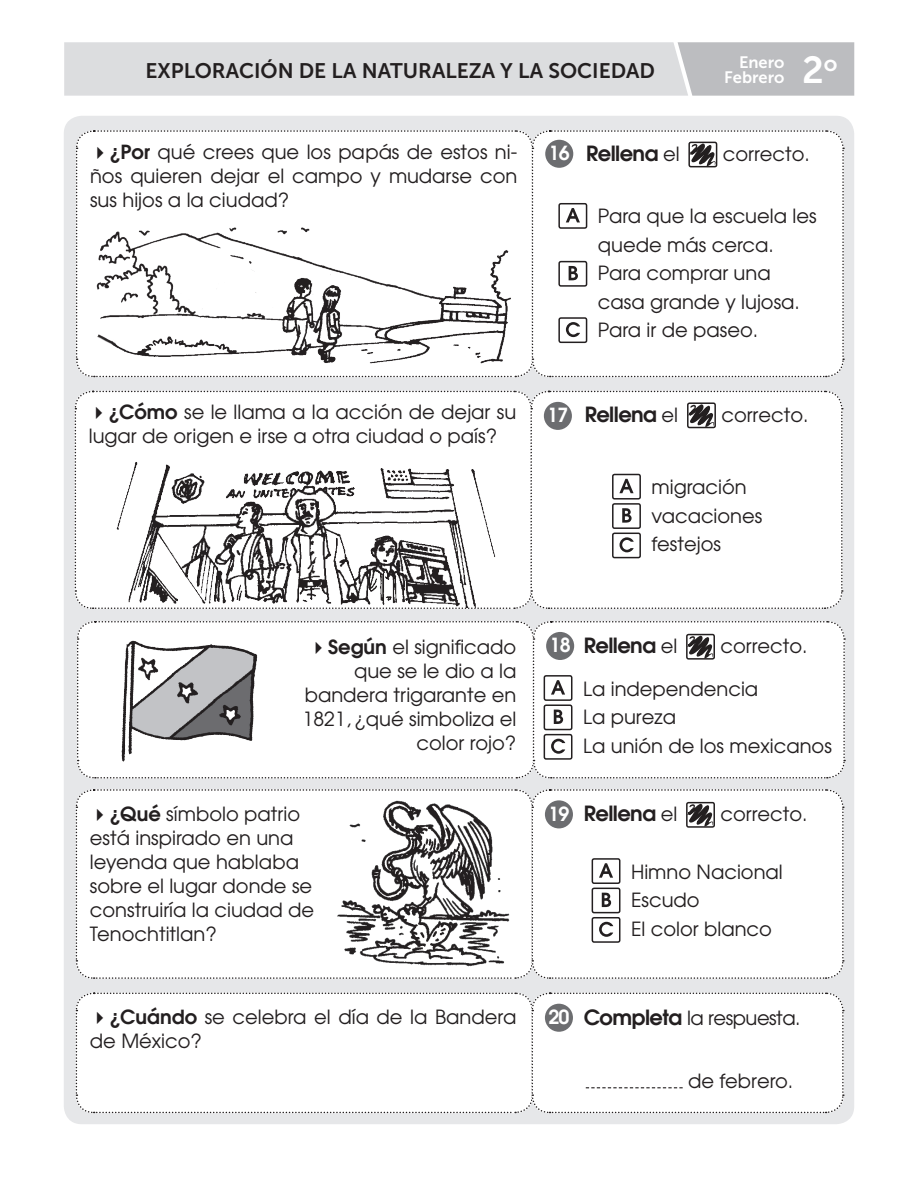
<style>
.page{position:relative;width:918px;height:1188px;background:#fff}
.page>*{position:absolute;margin:0;border:0;box-sizing:border-box;transform-origin:0 0}
.t1{font:37.5px "Museo Sans 700";color:#fff}
.t2{font:600 21px "Avant Garde";letter-spacing:-.025em;color:#231f20}
.t3{font:21px "Museo Sans 700";color:#231f20}
.t4{font:19.5px/24px "Avant Garde";color:#231f20}
.t5{font:19.5px "Avant Garde";letter-spacing:-.025em;color:#231f20}
.t6{font:600 19.5px "Avant Garde";letter-spacing:-.05em;color:#fff}
.t7{font:16.5px/15px "Museo Sans 700";color:#fff;text-align:right}
.s1{font-weight:600}
.s2{font-weight:400;font-size:19.5px}
.s3{font-size:19.5px;color:#fff}
.s4{font-weight:600;font-size:21px}
</style>
<div class="page">
<svg style="left:64px;top:42px;width:790px;height:54px;background:#d6d7d9"></svg>
<div style="left:64px;top:116px;width:790px;height:1008px;background:#e6e7e9;border-radius:18px"></div>
<div style="left:77px;top:621px;width:769px;height:158px;background:#fff"></div>
<div style="left:75px;top:789px;width:769px;height:190px;background:#fff"></div>
<div style="left:75px;top:992px;width:769px;height:122px;background:#fff"></div>
<div style="left:74px;top:390px;width:769px;height:219px;background:#fff"></div>
<div style="left:76px;top:130px;width:769px;height:248px;background:#fff"></div>
<img style="left:110px;top:460px;width:389px;height:147px">
<img style="left:96px;top:221px;width:423px;height:152px">
<img style="left:330px;top:794px;width:189px;height:176px">
<img style="left:99px;top:629px;width:176px;height:139px">
<p class="t3" style="left:145px;top:59px;width:511px">EXPLORACIÓN DE LA NATURALEZA Y LA SOCIEDAD</p>
<p class="t7" style="left:724px;top:55px;width:62px">Enero<br>Febrero</p>
<h1 class="t1" style="left:802px;top:49px;width:37px">2<sup>o</sup></h1>
<p class="t4" style="left:90px;top:139px;width:429px;text-align:justify">✔<span class="s1">¿Por</span> qué crees que los papás de estos ni&shy;ños quieren dejar el campo y mudarse con sus hijos a la ciudad?</p>
<p class="t6" style="left:549px;top:140px;width:22px">16</p>
<p class="t2" style="left:586px;top:139px;width:95px">Rellena <span class="s2">el</span></p>
<p class="t4" style="left:723px;top:142px;width:89px">correcto.</p>
<p class="t4" style="left:598px;top:202px;width:220px;line-height:28.5px">Para que la escuela les quede más cerca.<br>Para comprar una casa grande y lujosa.<br>Para ir de paseo.</p>
<p class="t4" style="left:89px;top:400px;width:429px">✔<span class="s1">¿Cómo</span> se le llama a la acción de dejar su lugar de origen e irse a otra ciudad o país?</p>
<p class="t6" style="left:547px;top:402px;width:22px">17</p>
<p class="t2" style="left:585px;top:400px;width:95px">Rellena <span class="s2">el</span></p>
<p class="t4" style="left:721px;top:402px;width:89px">correcto.</p>
<p class="t4" style="left:652px;top:472px;width:112px;line-height:28.5px">migración vacaciones festejos</p>
<p class="t4" style="left:303px;top:634px;width:215px;text-align:right">✔<span class="s1">Según</span> el significado que se le dio a la bandera trigarante en<br>1821, ¿qué simboliza el color rojo?</p>
<p class="t4" style="left:90px;top:801px;width:226px">✔<span class="s1">¿Qué</span> símbolo patrio está inspirado en una leyenda que hablaba sobre el lugar donde se construiría la ciudad de<br>Tenochtitlan?</p>
<p class="t4" style="left:90px;top:1004px;width:428px">✔<span class="s1">¿Cuándo</span> se celebra el día de la Bandera de México?</p>
<p class="t2" style="left:550px;top:632px;width:129px"><span class="s3">18</span> Rellena <span class="s2">el</span></p>
<p class="t4" style="left:720px;top:634px;width:89px">correcto.</p>
<p class="t4" style="left:583px;top:674px;width:250px;line-height:28.5px">La independencia<br>La pureza<br>La unión de los mexicanos</p>
<p class="t6" style="left:549px;top:801px;width:22px">19</p>
<p class="t2" style="left:584px;top:800px;width:95px">Rellena <span class="s2">el</span></p>
<p class="t4" style="left:720px;top:802px;width:89px">correcto.</p>
<p class="t4" style="left:631px;top:857px;width:153px;line-height:28.5px">Himno Nacional<br>Escudo<br>El color blanco</p>
<p class="t6" style="left:549px;top:1004px;width:22px">20</p>
<p class="t5" style="left:584px;top:1005px;width:218px"><span class="s4">Completa</span> la respuesta.</p>
<p class="t4" style="left:688px;top:1069px;width:107px">de febrero.</p>
</div>
